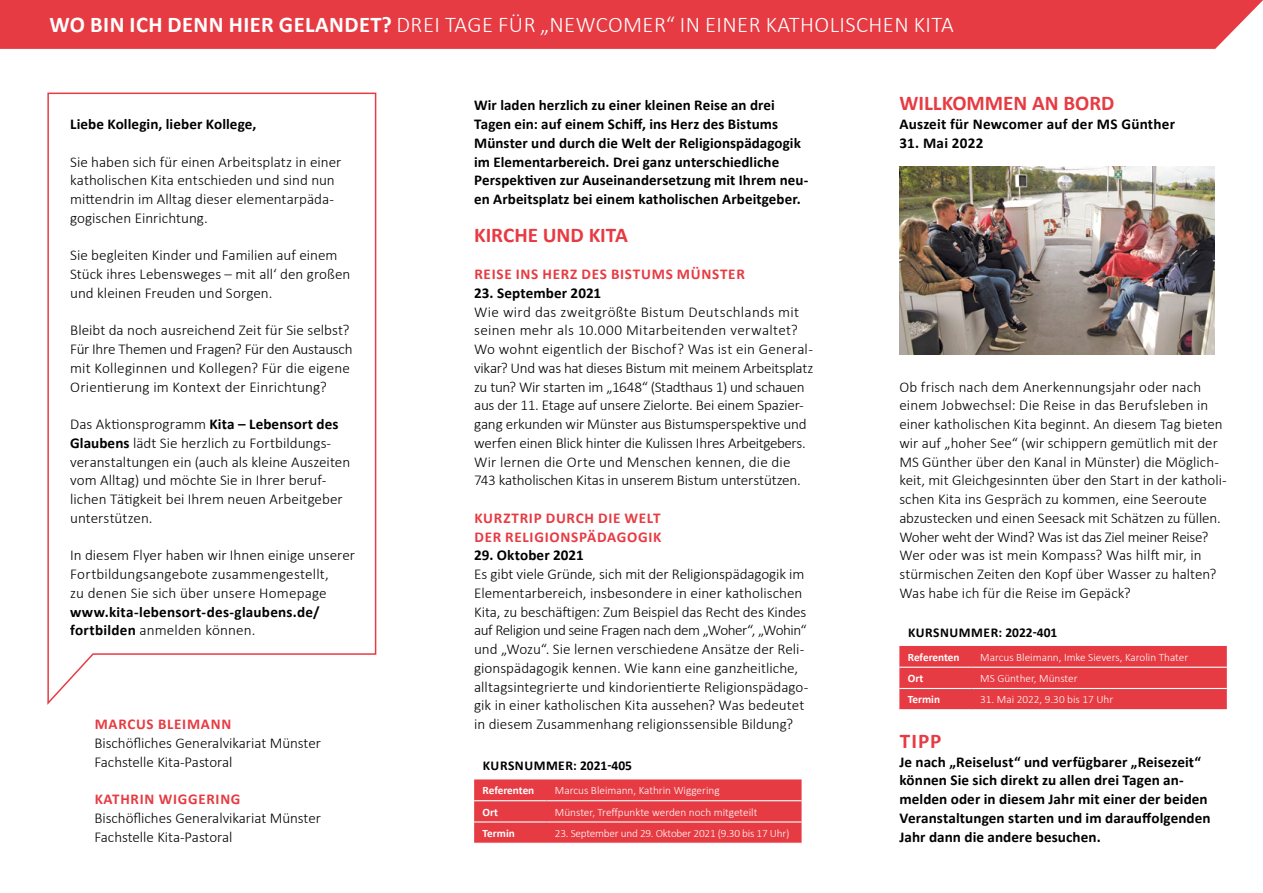
<style>
.page{position:relative;width:1263px;height:893px;background:#fff}
.page>*{position:absolute;margin:0;border:0;box-sizing:border-box;transform-origin:0 0}
.t1{font:300 22.5px "Calibri";letter-spacing:.02em;color:#fff}
.copy{font:700 21px "Calibri";color:#e73b43}
.copy-2{font:300 15px/18.8px "Calibri";color:#000}
.copy-3{font:700 15px/18.8px "Calibri";letter-spacing:.005em;color:#000}
.t2{font:700 15px "Calibri";letter-spacing:.05em;color:#e73b43}
.t3{font:700 13.5px "Calibri";letter-spacing:.035em;color:#000}
.Tabellenfließtext{font:300 11.25px "Calibri";color:#fff}
.Tabellenfließtext-2{font:300 11.25px "Calibri";letter-spacing:-.02em;color:#fff}
.subline_sprechblase{font:700 11.25px "Calibri";color:#fff}
.s1{font-weight:700}
</style>
<div class="page">
<div style="left:0;top:0;width:1263px;height:49px;background:#e73b43"></div>
<svg style="left:47px;top:92px;width:330px;height:613px"></svg>
<div style="left:899px;top:646px;width:328px;height:63px;background:#e73b43"></div>
<hr style="left:899px;top:667px;width:73px;height:1px;background:#fff">
<hr style="left:972px;top:667px;width:255px;height:1px;background:#fff">
<hr style="left:899px;top:688px;width:73px;height:1px;background:#fff">
<hr style="left:972px;top:688px;width:255px;height:1px;background:#fff">
<img style="left:899px;top:167px;width:315px;height:187px">
<div style="left:474px;top:779px;width:327px;height:64px;background:#e73b43"></div>
<hr style="left:474px;top:800px;width:72px;height:1px;background:#fff">
<hr style="left:546px;top:800px;width:255px;height:1px;background:#fff">
<hr style="left:474px;top:821px;width:72px;height:1px;background:#fff">
<hr style="left:546px;top:821px;width:255px;height:1px;background:#fff">
<p class="t1" style="left:49px;top:11px;width:906px"><span class="s1">WO BIN ICH DENN HIER GELANDET?</span> DREI TAGE FÜR „NEWCOMER“ IN EINER KATHOLISCHEN KITA</p>
<p class="copy-3" style="left:70px;top:114px;width:188px">Liebe Kollegin, lieber Kollege,</p>
<p class="copy-2" style="left:70px;top:151px;width:273px">Sie haben sich für einen Arbeitsplatz in einer katholischen Kita entschieden und sind nun mittendrin im Alltag dieser elementarpäda-</p>
<p class="copy-2" style="left:70px;top:208px;width:139px">gogischen Einrichtung.</p>
<p class="copy-2" style="left:70px;top:245px;width:282px">Sie begleiten Kinder und Familien auf einem<br>Stück ihres Lebensweges – mit all‘ den großen und kleinen Freuden und Sorgen.</p>
<p class="copy-2" style="left:70px;top:320px;width:284px">Bleibt da noch ausreichend Zeit für Sie selbst?<br>Für Ihre Themen und Fragen? Für den Austausch mit Kolleginnen und Kollegen? Für die eigene Orientierung im Kontext der Einrichtung?</p>
<p class="copy-2" style="left:70px;top:414px;width:282px">Das Aktionsprogramm <span class="s1">Kita – Lebensort des Glaubens</span> lädt Sie herzlich zu Fortbildungs&shy;veranstaltungen ein (auch als kleine Auszeiten vom Alltag) und möchte Sie in Ihrer beruf&shy;lichen Tätigkeit bei Ihrem neuen Arbeitgeber unterstützen.</p>
<p class="copy-2" style="left:70px;top:545px;width:286px">In diesem Flyer haben wir Ihnen einige unserer<br>Fortbildungsangebote zusammengestellt,</p>
<p class="copy-2" style="left:70px;top:583px;width:258px">zu denen Sie sich über unsere Homepage <span class="s1">www.kita-lebensort-des-glaubens.de/ fortbilden</span> anmelden können.</p>
<p class="t2" style="left:95px;top:715px;width:138px">MARCUS BLEIMANN</p>
<p class="copy-2" style="left:94px;top:733px;width:228px">Bischöfliches Generalvikariat Münster</p>
<p class="copy-2" style="left:94px;top:751px;width:140px">Fachstelle Kita-Pastoral</p>
<p class="t2" style="left:95px;top:790px;width:147px">KATHRIN WIGGERING</p>
<p class="copy-2" style="left:94px;top:808px;width:228px">Bischöfliches Generalvikariat Münster</p>
<p class="copy-2" style="left:94px;top:826px;width:140px">Fachstelle Kita-Pastoral</p>
<p class="copy-3" style="left:474px;top:95px;width:302px">Wir laden herzlich zu einer kleinen Reise an drei</p>
<p class="copy-3" style="left:474px;top:114px;width:305px">Tagen ein: auf einem Schiff, ins Herz des Bistums</p>
<p class="copy-3" style="left:474px;top:133px;width:328px">Münster und durch die Welt der Religionspädagogik</p>
<p class="copy-3" style="left:474px;top:151px;width:307px">im Elementarbereich. Drei ganz unterschiedliche</p>
<p class="copy-3" style="left:474px;top:170px;width:336px">Perspektiven zur Auseinandersetzung mit Ihrem neu&shy;en Arbeitsplatz bei einem katholischen Arbeitgeber.</p>
<p class="copy" style="left:474px;top:222px;width:155px">KIRCHE UND KITA</p>
<p class="t2" style="left:474px;top:265px;width:272px">REISE INS HERZ DES BISTUMS MÜNSTER</p>
<p class="copy-3" style="left:474px;top:283px;width:129px">23. September 2021</p>
<p class="copy-2" style="left:474px;top:301px;width:341px">Wie wird das zweitgrößte Bistum Deutschlands mit seinen mehr als 10.000 Mitarbeitenden verwaltet?<br>Wo wohnt eigentlich der Bischof? Was ist ein General&shy;vikar? Und was hat dieses Bistum mit meinem Arbeitsplatz zu tun? Wir starten im „1648“ (Stadthaus 1) und schauen aus der 11. Etage auf unsere Zielorte. Bei einem Spazier&shy;gang erkunden wir Münster aus Bistumsperspektive und werfen einen Blick hinter die Kulissen Ihres Arbeitgebers.<br>Wir lernen die Orte und Menschen kennen, die die 743 katholischen Kitas in unserem Bistum unterstützen.</p>
<p class="t2" style="left:474px;top:508px;width:188px">KURZTRIP DURCH DIE WELT</p>
<p class="t2" style="left:474px;top:527px;width:188px">DER RELIGIONSPÄDAGOGIK</p>
<p class="copy-3" style="left:474px;top:545px;width:111px">29. Oktober 2021</p>
<p class="copy-2" style="left:474px;top:564px;width:336px">Es gibt viele Gründe, sich mit der Religionspädagogik im Elementarbereich, insbesondere in einer katholischen Kita, zu beschäftigen: Zum Beispiel das Recht des Kindes auf Religion und seine Fragen nach dem „Woher“, „Wohin“ und „Wozu“. Sie lernen verschiedene Ansätze der Reli&shy;gionspädagogik kennen. Wie kann eine ganzheitliche, alltagsintegrierte und kindorientierte Religionspädago&shy;gik in einer katholischen Kita aussehen? Was bedeutet in diesem Zusammenhang religionssensible Bildung?</p>
<p class="t3" style="left:483px;top:758px;width:151px">KURSNUMMER: 2021-405</p>
<p class="subline_sprechblase" style="left:483px;top:784px;width:53px">Referenten</p>
<p class="Tabellenfließtext" style="left:555px;top:784px;width:166px">Marcus Bleimann, Kathrin Wiggering</p>
<p class="subline_sprechblase" style="left:483px;top:805px;width:17px">Ort</p>
<p class="Tabellenfließtext" style="left:555px;top:805px;width:204px">Münster, Treffpunkte werden noch mitgeteilt</p>
<p class="subline_sprechblase" style="left:483px;top:826px;width:34px">Termin</p>
<p class="Tabellenfließtext-2" style="left:555px;top:826px;width:236px">23. September und 29. Oktober 2021 (9.30 bis 17 Uhr)</p>
<p class="copy" style="left:899px;top:90px;width:217px">WILLKOMMEN AN BORD</p>
<p class="copy-3" style="left:899px;top:114px;width:277px">Auszeit für Newcomer auf der MS Günther</p>
<p class="copy-3" style="left:899px;top:133px;width:85px">31. Mai 2022</p>
<p class="copy-2" style="left:899px;top:376px;width:303px">Ob frisch nach dem Anerkennungsjahr oder nach</p>
<p class="copy-2" style="left:899px;top:395px;width:310px">einem Jobwechsel: Die Reise in das Berufsleben in</p>
<p class="copy-2" style="left:899px;top:414px;width:325px">einer katholischen Kita beginnt. An diesem Tag bieten</p>
<p class="copy-2" style="left:899px;top:433px;width:320px">wir auf „hoher See“ (wir schippern gemütlich mit der</p>
<p class="copy-2" style="left:899px;top:451px;width:329px">MS Günther über den Kanal in Münster) die Möglich&shy;keit, mit Gleichgesinnten über den Start in der katholi&shy;schen Kita ins Gespräch zu kommen, eine Seeroute abzustecken und einen Seesack mit Schätzen zu füllen.<br>Woher weht der Wind? Was ist das Ziel meiner Reise?<br>Wer oder was ist mein Kompass? Was hilft mir, in stürmischen Zeiten den Kopf über Wasser zu halten?<br>Was habe ich für die Reise im Gepäck?</p>
<p class="t3" style="left:908px;top:624px;width:151px">KURSNUMMER: 2022-401</p>
<p class="subline_sprechblase" style="left:908px;top:650px;width:53px">Referenten</p>
<p class="Tabellenfließtext" style="left:980px;top:650px;width:209px">Marcus Bleimann, Imke Sievers, Karolin Thater</p>
<p class="subline_sprechblase" style="left:908px;top:671px;width:17px">Ort</p>
<p class="Tabellenfließtext" style="left:980px;top:671px;width:99px">MS Günther, Münster</p>
<p class="subline_sprechblase" style="left:908px;top:693px;width:34px">Termin</p>
<p class="Tabellenfließtext" style="left:980px;top:693px;width:135px">31. Mai 2022, 9.30 bis 17 Uhr</p>
<p class="copy" style="left:900px;top:728px;width:43px">TIPP</p>
<p class="copy-3" style="left:899px;top:751px;width:313px">Je nach „Reiselust“ und verfügbarer „Reisezeit“ können Sie sich direkt zu allen drei Tagen an&shy;melden oder in diesem Jahr mit einer der beiden Veranstaltungen starten und im darauffolgenden Jahr dann die andere besuchen.</p>
</div>
